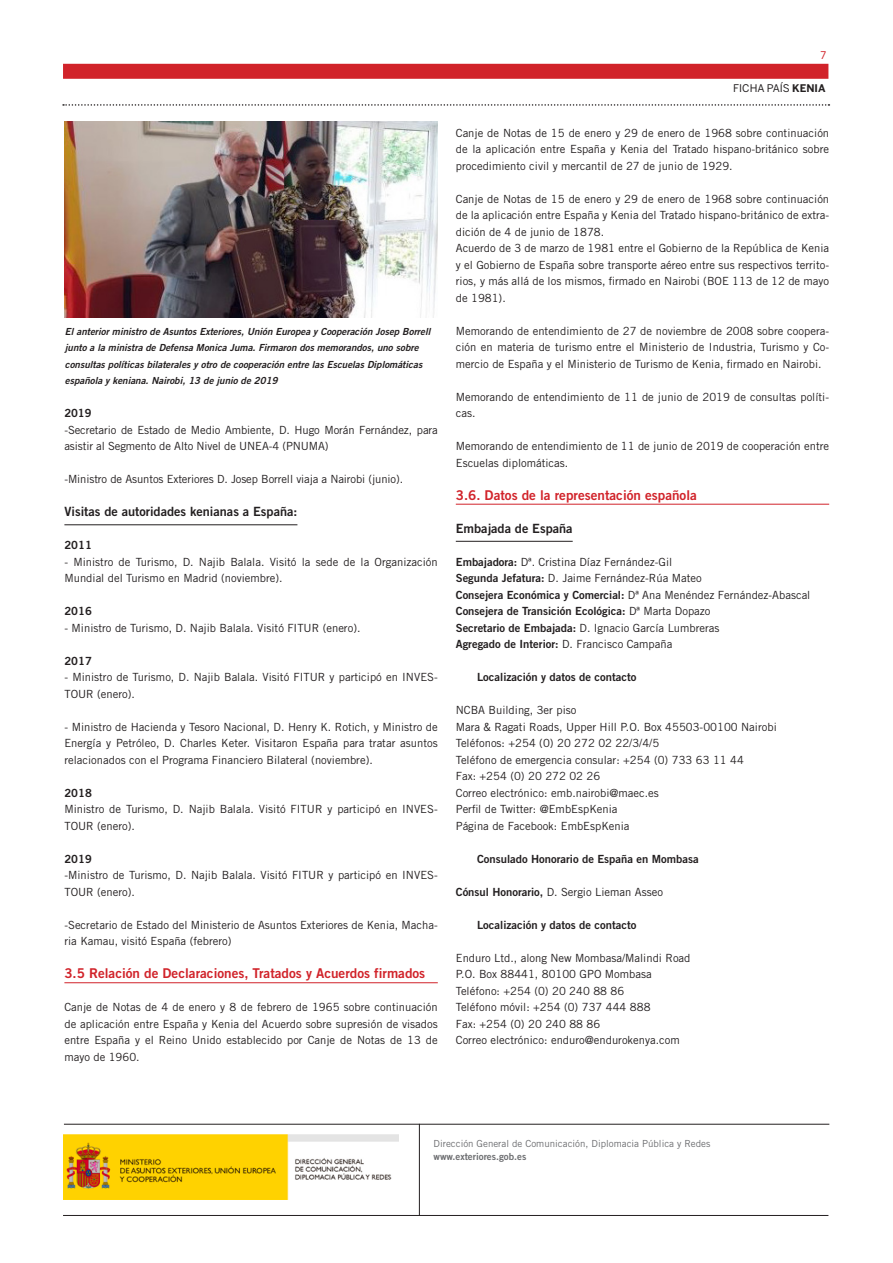
<style>
.page{position:relative;width:893px;height:1263px;background:#fff}
.page>*{position:absolute;margin:0;border:0;box-sizing:border-box;transform-origin:0 0}
.TITULO_2º_NIVEL{font:13.5px "Trade Gothic LT Std Bd 2";color:#d1232a}
.TITULO_3º_NIVEL{font:12.75px "Trade Gothic LT Std Bd 2";color:#231f20}
.TEXTO_NORMAL{font:11.25px/16.5px "Trade Gothic LT Std";color:#231f20}
.TEXTO_NORMAL-2{font:11.25px "Trade Gothic LT Std Bd 2";color:#231f20}
.TITULO_4º_NIVEL{font:11.25px "Trade Gothic LT Std Bd 2";color:#231f20}
.t1{font:10.5px "Benton Sans";color:#231f20}
.t2{font:10.5px "Benton Sans";color:#d1232a}
.TEXTO_PIE_DE_FOTO{font:9.75px/16.5px "Trade Gothic LT Std Bd 2 Obl";color:#231f20}
.t3{font:9.75px "Trade Gothic LT Std";color:#6c6d70}
.t4{font:9.75px "Trade Gothic LT Std Bd 2";color:#6c6d70}
.s1{font-family:"Benton Sans Bold SC"}
.s2{font-family:"Trade Gothic LT Std Bd 2"}
.s3{font-family:"Trade Gothic LT Std"}
</style>
<div class="page">
<div style="left:63px;top:64px;width:765px;height:15px;background:#d1232a"></div>
<hr style="left:63px;top:1215px;width:765px;height:1px;background:#231f20">
<svg style="left:63px;top:104px;width:766px;height:2px"></svg>
<hr style="left:64px;top:524px;width:233px;height:1px;background:#231f20">
<hr style="left:64px;top:982px;width:374px;height:1px;background:#d1232a">
<hr style="left:456px;top:504px;width:373px;height:1px;background:#d1232a">
<hr style="left:456px;top:541px;width:117px;height:1px;background:#231f20">
<img style="left:64px;top:122px;width:374px;height:195px">
<img style="left:64px;top:1135px;width:334px;height:65px">
<hr style="left:64px;top:1124px;width:765px;height:1px;background:#231f20">
<hr style="left:419px;top:1124px;width:1px;height:92px;background:#231f20">
<p class="t2" style="left:821px;top:49px;width:7px">7</p>
<p class="TEXTO_PIE_DE_FOTO" style="left:65px;top:323px;width:367px">El anterior ministro de Asuntos Exteriores, Unión Europea y Cooperación Josep Borrell junto a la ministra de Defensa Monica Juma. Firmaron dos memorandos, uno sobre consultas políticas bilaterales y otro de cooperación entre las Escuelas Diplomáticas española y keniana. Nairobi, 13 de junio de 2019</p>
<p class="TEXTO_NORMAL-2" style="left:64px;top:406px;width:29px">2019</p>
<p class="TEXTO_NORMAL" style="left:64px;top:421px;width:375px">-Secretario de Estado de Medio Ambiente, D. Hugo Morán Fernández, para asistir al Segmento de Alto Nivel de UNEA-4 (PNUMA)</p>
<p class="TEXTO_NORMAL" style="left:64px;top:471px;width:340px">-Ministro de Asuntos Exteriores D. Josep Borrell viaja a Nairobi (junio).</p>
<p class="TITULO_3º_NIVEL" style="left:64px;top:504px;width:235px">Visitas de autoridades kenianas a España:</p>
<p class="TEXTO_NORMAL-2" style="left:64px;top:538px;width:29px">2011</p>
<p class="TEXTO_NORMAL" style="left:64px;top:553px;width:375px">- Ministro de Turismo, D. Najib Balala. Visitó la sede de la Organización<br>Mundial del Turismo en Madrid (noviembre).</p>
<p class="TEXTO_NORMAL-2" style="left:64px;top:604px;width:29px">2016</p>
<p class="TEXTO_NORMAL" style="left:64px;top:619px;width:298px">- Ministro de Turismo, D. Najib Balala. Visitó FITUR (enero).</p>
<p class="TEXTO_NORMAL-2" style="left:64px;top:654px;width:29px">2017</p>
<p class="TEXTO_NORMAL" style="left:64px;top:669px;width:375px">- Ministro de Turismo, D. Najib Balala. Visitó FITUR y participó en INVES-<br>TOUR (enero).</p>
<p class="TEXTO_NORMAL" style="left:64px;top:718px;width:375px;text-align:justify">- Ministro de Hacienda y Tesoro Nacional, D. Henry K. Rotich, y Ministro de Energía y Petróleo, D. Charles Keter. Visitaron España para tratar asuntos relacionados con el Programa Financiero Bilateral (noviembre).</p>
<p class="TEXTO_NORMAL-2" style="left:64px;top:786px;width:29px">2018</p>
<p class="TEXTO_NORMAL" style="left:64px;top:801px;width:375px">Ministro de Turismo, D. Najib Balala. Visitó FITUR y participó en INVES-<br>TOUR (enero).</p>
<p class="TEXTO_NORMAL-2" style="left:64px;top:852px;width:29px">2019</p>
<p class="TEXTO_NORMAL" style="left:64px;top:867px;width:375px">-Ministro de Turismo, D. Najib Balala. Visitó FITUR y participó en INVES-<br>TOUR (enero).</p>
<p class="TEXTO_NORMAL" style="left:64px;top:916px;width:375px">-Secretario de Estado del Ministerio de Asuntos Exteriores de Kenia, Macha&shy;ria Kamau, visitó España (febrero)</p>
<p class="TITULO_2º_NIVEL" style="left:64px;top:965px;width:362px">3.5 Relación de Declaraciones, Tratados y Acuerdos firmados</p>
<p class="TEXTO_NORMAL" style="left:64px;top:999px;width:375px;text-align:justify">Canje de Notas de 4 de enero y 8 de febrero de 1965 sobre continuación de aplicación entre España y Kenia del Acuerdo sobre supresión de visados entre España y el Reino Unido establecido por Canje de Notas de 13 de mayo de 1960.</p>
<p class="t1" style="left:733px;top:82px;width:94px">FICHA PAÍS <span class="s1">KENIA</span></p>
<p class="TEXTO_NORMAL" style="left:456px;top:124px;width:375px;text-align:justify">Canje de Notas de 15 de enero y 29 de enero de 1968 sobre continuación de la aplicación entre España y Kenia del Tratado hispano-británico sobre procedimiento civil y mercantil de 27 de junio de 1929.</p>
<p class="TEXTO_NORMAL" style="left:456px;top:190px;width:375px;text-align:justify">Canje de Notas de 15 de enero y 29 de enero de 1968 sobre continuación de la aplicación entre España y Kenia del Tratado hispano-británico de extra&shy;dición de 4 de junio de 1878.</p>
<p class="TEXTO_NORMAL" style="left:456px;top:240px;width:375px;text-align:justify">Acuerdo de 3 de marzo de 1981 entre el Gobierno de la República de Kenia y el Gobierno de España sobre transporte aéreo entre sus respectivos territo&shy;rios, y más allá de los mismos, firmado en Nairobi (BOE 113 de 12 de mayo de 1981).</p>
<p class="TEXTO_NORMAL" style="left:456px;top:322px;width:375px;text-align:justify">Memorando de entendimiento de 27 de noviembre de 2008 sobre coopera&shy;ción en materia de turismo entre el Ministerio de Industria, Turismo y Co&shy;mercio de España y el Ministerio de Turismo de Kenia, firmado en Nairobi.</p>
<p class="TEXTO_NORMAL" style="left:456px;top:388px;width:375px">Memorando de entendimiento de 11 de junio de 2019 de consultas políti&shy;cas.</p>
<p class="TEXTO_NORMAL" style="left:456px;top:438px;width:375px">Memorando de entendimiento de 11 de junio de 2019 de cooperación entre<br>Escuelas diplomáticas.</p>
<p class="TITULO_2º_NIVEL" style="left:456px;top:486px;width:243px">3.6. Datos de la representación española</p>
<p class="TITULO_3º_NIVEL" style="left:456px;top:520px;width:118px">Embajada de España</p>
<p class="TEXTO_NORMAL" style="left:456px;top:553px;width:218px"><span class="s2">Embajadora:</span> Dª. Cristina Díaz Fernández-Gil</p>
<p class="TEXTO_NORMAL" style="left:456px;top:570px;width:247px"><span class="s2">Segunda Jefatura:</span> D. Jaime Fernández-Rúa Mateo</p>
<p class="TEXTO_NORMAL" style="left:456px;top:586px;width:356px"><span class="s2">Consejera Económica y Comercial:</span> Dª Ana Menéndez Fernández-Abascal</p>
<p class="TEXTO_NORMAL-2" style="left:456px;top:604px;width:256px">Consejera de Transición Ecológica: <span class="s3">Dª Marta Dopazo</span></p>
<p class="TEXTO_NORMAL" style="left:456px;top:619px;width:265px"><span class="s2">Secretario de Embajada:</span> D. Ignacio García Lumbreras</p>
<p class="TEXTO_NORMAL-2" style="left:456px;top:637px;width:218px">Agregado de Interior: <span class="s3">D. Francisco Campaña</span></p>
<p class="TITULO_4º_NIVEL" style="left:477px;top:670px;width:161px">Localización y datos de contacto</p>
<p class="TEXTO_NORMAL" style="left:456px;top:702px;width:122px">NCBA Building, 3er piso</p>
<p class="TEXTO_NORMAL" style="left:456px;top:718px;width:322px">Mara &amp; Ragati Roads, Upper Hill P.O. Box 45503-00100 Nairobi</p>
<p class="TEXTO_NORMAL" style="left:456px;top:735px;width:205px">Teléfonos: +254 (0) 20 272 02 22/3/4/5</p>
<p class="TEXTO_NORMAL" style="left:456px;top:751px;width:290px">Teléfono de emergencia consular: +254 (0) 733 63 11 44</p>
<p class="TEXTO_NORMAL" style="left:456px;top:768px;width:146px">Fax: +254 (0) 20 272 02 26</p>
<p class="TEXTO_NORMAL" style="left:456px;top:784px;width:205px">Correo electrónico: emb.nairobi@maec.es</p>
<p class="TEXTO_NORMAL" style="left:456px;top:801px;width:163px">Perfil de Twitter: @EmbEspKenia</p>
<p class="TEXTO_NORMAL" style="left:456px;top:817px;width:175px">Página de Facebook: EmbEspKenia</p>
<p class="TITULO_4º_NIVEL" style="left:477px;top:852px;width:223px">Consulado Honorario de España en Mombasa</p>
<p class="TEXTO_NORMAL" style="left:456px;top:883px;width:209px"><span class="s2">Cónsul Honorario,</span> D. Sergio Lieman Asseo</p>
<p class="TITULO_4º_NIVEL" style="left:477px;top:918px;width:161px">Localización y datos de contacto</p>
<p class="TEXTO_NORMAL" style="left:456px;top:949px;width:236px">Enduro Ltd., along New Mombasa/Malindi Road</p>
<p class="TEXTO_NORMAL" style="left:456px;top:966px;width:197px">P.O. Box 88441, 80100 GPO Mombasa</p>
<p class="TEXTO_NORMAL" style="left:456px;top:982px;width:170px">Teléfono: +254 (0) 20 240 88 86</p>
<p class="TEXTO_NORMAL" style="left:456px;top:999px;width:196px">Teléfono móvil: +254 (0) 737 444 888</p>
<p class="TEXTO_NORMAL" style="left:456px;top:1015px;width:146px">Fax: +254 (0) 20 240 88 86</p>
<p class="TEXTO_NORMAL" style="left:456px;top:1032px;width:225px">Correo electrónico: enduro@endurokenya.com</p>
<p class="t3" style="left:434px;top:1137px;width:278px">Dirección General de Comunicación, Diplomacia Pública y Redes</p>
<p class="t4" style="left:434px;top:1151px;width:94px">www.exteriores.gob.es</p>
</div>
